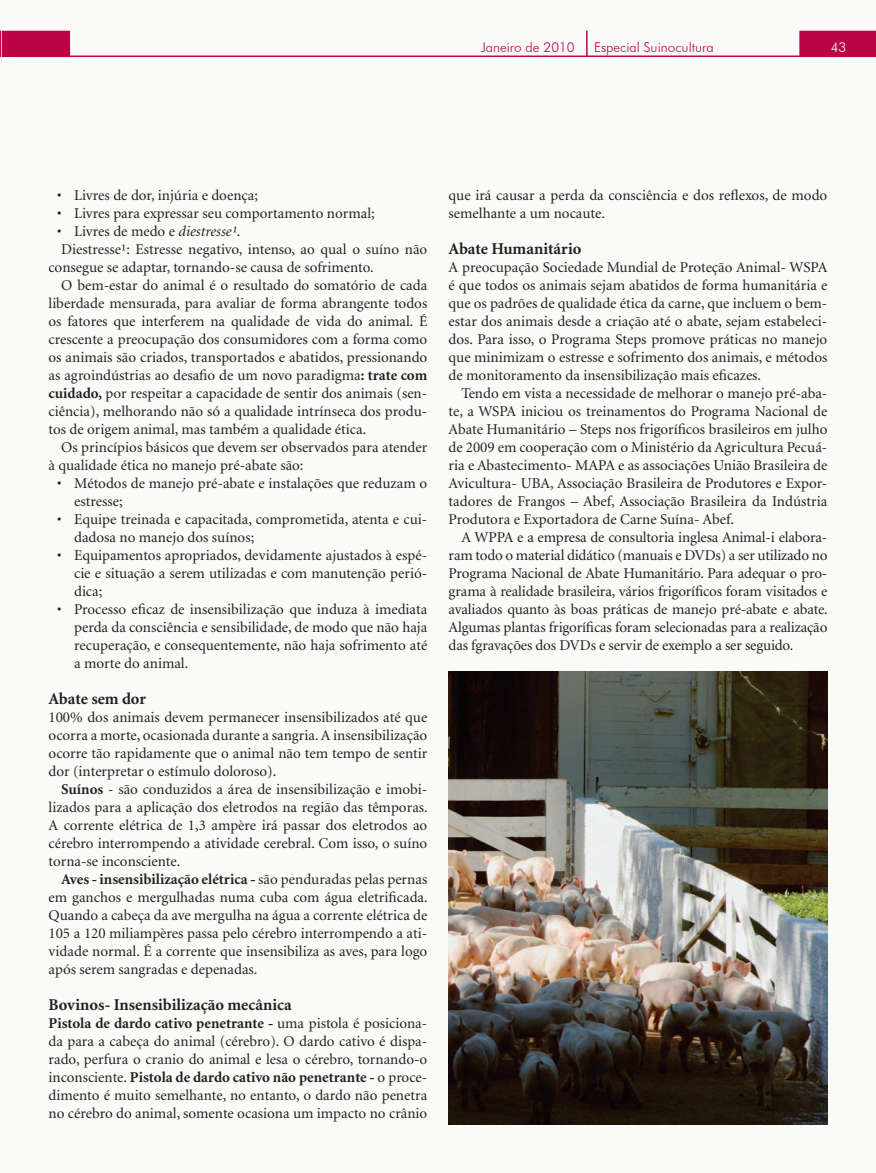
<style>
.page{position:relative;width:876px;height:1173px;background:#fff}
.page>*{position:absolute;margin:0;border:0;box-sizing:border-box;transform-origin:0 0}
.t1{font:700 16.5px "Minion";color:#231f20}
.t2{font:15px/18px "Minion";color:#231f20;text-align:justify}
.t3{font:300 13.5px "Futura BT";color:#ba0646}
.t4{font:300 13.5px "Futura BT";color:#fff}
.s1{font-style:italic}
.s2{font-weight:700}
</style>
<div class="page">
<hr style="left:0;top:0;width:2px;height:1173px;background:#fafaf8">
<svg style="left:0;top:31px;width:2px;height:26px"></svg>
<div style="left:2px;top:0;width:873px;height:1173px;background:#fafaf8"></div>
<div style="left:799px;top:31px;width:76px;height:25px;background:#ba0646"></div>
<hr style="left:12px;top:56px;width:863px;height:1px;background:#ba0646">
<svg style="left:586px;top:31px;width:1px;height:25px"></svg>
<div style="left:2px;top:31px;width:67px;height:25px;background:#ba0646"></div>
<img style="left:448px;top:671px;width:379px;height:453px">
<p class="t3" style="left:480px;top:39px;width:95px">Janeiro de 2010</p>
<p class="t3" style="left:594px;top:39px;width:121px">Especial Suinocultura</p>
<p class="t4" style="left:830px;top:39px;width:17px">43</p>
<p class="t2" style="left:74px;top:187px;width:185px">Livres de dor, injúria e doença;</p>
<p class="t2" style="left:74px;top:205px;width:302px">Livres para expressar seu comportamento normal;</p>
<p class="t2" style="left:74px;top:223px;width:168px">Livres de medo e <span class="s1">diestresse¹</span>.</p>
<p class="t2" style="left:61px;top:241px;width:367px">Diestresse¹: Estresse negativo, intenso, ao qual o suíno não</p>
<p class="t2" style="left:49px;top:259px;width:326px">consegue se adaptar, tornando-se causa de sofrimento.</p>
<p class="t2" style="left:61px;top:277px;width:367px">O bem-estar do animal é o resultado do somatório de cada</p>
<p class="t2" style="left:49px;top:295px;width:380px">liberdade mensurada, para avaliar de forma abrangente todos</p>
<p class="t2" style="left:49px;top:313px;width:380px">os fatores que interferem na qualidade de vida do animal. É</p>
<p class="t2" style="left:49px;top:331px;width:380px">crescente a preocupação dos consumidores com a forma como</p>
<p class="t2" style="left:49px;top:349px;width:380px">os animais são criados, transportados e abatidos, pressionando</p>
<p class="t2" style="left:49px;top:367px;width:380px">as agroindústrias ao desafio de um novo paradigma<span class="s2">: trate com</span></p>
<p class="t2" style="left:49px;top:385px;width:380px"><span class="s2">cuidado,</span> por respeitar a capacidade de sentir dos animais (sen-</p>
<p class="t2" style="left:49px;top:403px;width:380px">ciência), melhorando não só a qualidade intrínseca dos produ-</p>
<p class="t2" style="left:49px;top:421px;width:319px">tos de origem animal, mas também a qualidade ética.</p>
<p class="t2" style="left:61px;top:439px;width:367px">Os princípios básicos que devem ser observados para atender</p>
<p class="t2" style="left:49px;top:457px;width:256px">à qualidade ética no manejo pré-abate são:</p>
<p class="t2" style="left:74px;top:475px;width:354px">Métodos de manejo pré-abate e instalações que reduzam o</p>
<p class="t2" style="left:74px;top:493px;width:50px">estresse;</p>
<p class="t2" style="left:74px;top:511px;width:354px">Equipe treinada e capacitada, comprometida, atenta e cui-</p>
<p class="t2" style="left:74px;top:529px;width:182px">dadosa no manejo dos suínos;</p>
<p class="t2" style="left:74px;top:547px;width:354px">Equipamentos apropriados, devidamente ajustados à espé-</p>
<p class="t2" style="left:74px;top:565px;width:354px">cie e situação a serem utilizadas e com manutenção perió-</p>
<p class="t2" style="left:74px;top:583px;width:30px">dica;</p>
<p class="t2" style="left:74px;top:601px;width:354px">Processo eficaz de insensibilização que induza à imediata</p>
<p class="t2" style="left:74px;top:619px;width:354px">perda da consciência e sensibilidade, de modo que não haja</p>
<p class="t2" style="left:74px;top:637px;width:354px">recuperação, e consequentemente, não haja sofrimento até</p>
<p class="t2" style="left:74px;top:655px;width:116px">a morte do animal.</p>
<p class="t1" style="left:49px;top:690px;width:99px">Abate sem dor</p>
<p class="t2" style="left:49px;top:709px;width:380px">100% dos animais devem permanecer insensibilizados até que ocorra a morte, ocasionada durante a sangria. A insensibilização ocorre tão rapidamente que o animal não tem tempo de sentir dor (interpretar o estímulo doloroso).</p>
<p class="t2" style="left:49px;top:781px;width:380px;text-indent:13px"><span class="s2">Suínos</span> - são conduzidos a área de insensibilização e imobi&shy;lizados para a aplicação dos eletrodos na região das têmporas.<br>A corrente elétrica de 1,3 ampère irá passar dos eletrodos ao cérebro interrompendo a atividade cerebral. Com isso, o suíno torna-se inconsciente.</p>
<p class="t2" style="left:48px;top:871px;width:380px;text-indent:13px"><span class="s2">Aves - insensibilização elétrica -</span> são penduradas pelas pernas em ganchos e mergulhadas numa cuba com água eletrificada.<br>Quando a cabeça da ave mergulha na água a corrente elétrica de 105 a 120 miliampères passa pelo cérebro interrompendo a ati&shy;vidade normal. É a corrente que insensibiliza as aves, para logo após serem sangradas e depenadas.</p>
<p class="t1" style="left:49px;top:996px;width:244px">Bovinos- Insensibilização mecânica</p>
<p class="t2" style="left:49px;top:1015px;width:380px"><span class="s2">Pistola de dardo cativo penetrante -</span> uma pistola é posiciona&shy;da para a cabeça do animal (cérebro). O dardo cativo é dispa&shy;rado, perfura o cranio do animal e lesa o cérebro, tornando-o inconsciente. <span class="s2">Pistola de dardo cativo não penetrante -</span> o proce&shy;dimento é muito semelhante, no entanto, o dardo não penetra no cérebro do animal, somente ocasiona um impacto no crânio</p>
<p class="t2" style="left:57px;top:187px;width:6px">• • •</p>
<p class="t2" style="left:57px;top:475px;width:6px">•</p>
<p class="t2" style="left:57px;top:511px;width:6px">•</p>
<p class="t2" style="left:57px;top:547px;width:6px">•</p>
<p class="t2" style="left:57px;top:601px;width:6px">•</p>
<p class="t2" style="left:448px;top:187px;width:380px">que irá causar a perda da consciência e dos reflexos, de modo semelhante a um nocaute.</p>
<p class="t1" style="left:448px;top:240px;width:134px">Abate Humanitário</p>
<p class="t2" style="left:448px;top:259px;width:380px">A preocupação Sociedade Mundial de Proteção Animal- WSPA é que todos os animais sejam abatidos de forma humanitária e que os padrões de qualidade ética da carne, que incluem o bem&shy;estar dos animais desde a criação até o abate, sejam estabeleci&shy;dos. Para isso, o Programa Steps promove práticas no manejo que minimizam o estresse e sofrimento dos animais, e métodos de monitoramento da insensibilização mais eficazes.</p>
<p class="t2" style="left:448px;top:385px;width:380px;text-indent:13px">Tendo em vista a necessidade de melhorar o manejo pré-aba&shy;te, a WSPA iniciou os treinamentos do Programa Nacional de Abate Humanitário – Steps nos frigoríficos brasileiros em julho de 2009 em cooperação com o Ministério da Agricultura Pecuá&shy;ria e Abastecimento- MAPA e as associações União Brasileira de Avicultura- UBA, Associação Brasileira de Produtores e Expor&shy;tadores de Frangos – Abef, Associação Brasileira da Indústria Produtora e Exportadora de Carne Suína- Abef.</p>
<p class="t2" style="left:448px;top:529px;width:380px;text-indent:13px">A WPPA e a empresa de consultoria inglesa Animal-i elabora&shy;ram todo o material didático (manuais e DVDs) a ser utilizado no Programa Nacional de Abate Humanitário. Para adequar o pro&shy;grama à realidade brasileira, vários frigoríficos foram visitados e avaliados quanto às boas práticas de manejo pré-abate e abate.<br>Algumas plantas frigoríficas foram selecionadas para a realização das fgravações dos DVDs e servir de exemplo a ser seguido.</p>
</div>
